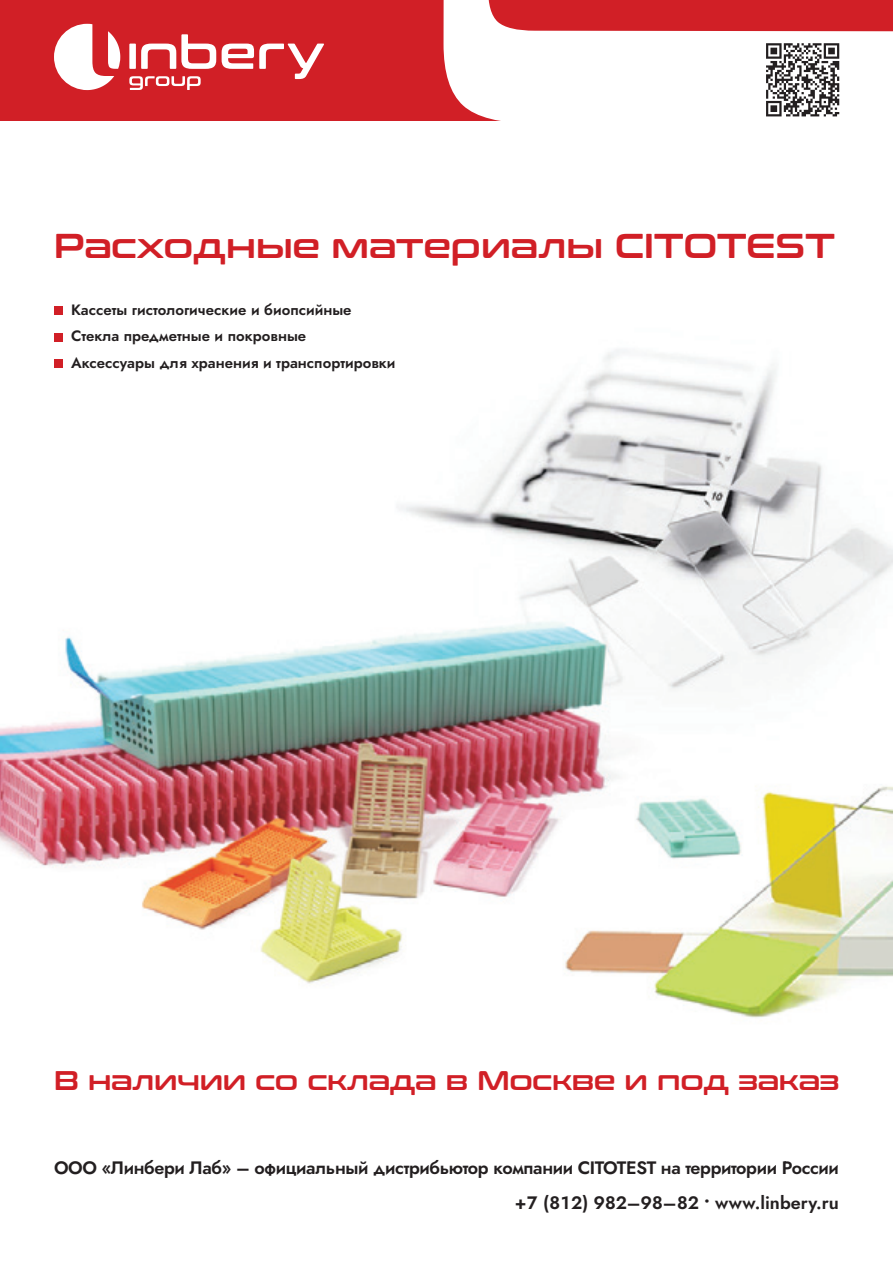
<style>
.page{position:relative;width:893px;height:1263px;background:#fff}
.page>*{position:absolute;margin:0;border:0;box-sizing:border-box;transform-origin:0 0}
.t1{font:600 34.5px "Conthrax";color:#d11f26}
.t2{font:600 27px "Conthrax";letter-spacing:-.01em;color:#d11f26}
.t3{font:600 18px "Jost";letter-spacing:-.02em;color:#231f20}
.t4{font:600 18px "Jost";color:#231f20}
.t5{font:600 15px "Jost";color:#231f20}
.s1{font-weight:700}
</style>
<div class="page">
<div style="left:0;top:0;width:893px;height:120px;background:#d11f26"></div>
<svg style="left:443px;top:0;width:450px;height:121px;fill:#fff"></svg>
<img style="left:0;top:306px;width:893px;height:712px">
<svg style="left:54px;top:24px;width:66px;height:66px"></svg>
<svg style="left:129px;top:34px;width:195px;height:56px"></svg>
<svg style="left:766px;top:43px;width:73px;height:73px"></svg>
<div style="left:54px;top:307px;width:8px;height:8px;background:#d11f26"></div>
<div style="left:54px;top:333px;width:8px;height:8px;background:#d11f26"></div>
<div style="left:54px;top:360px;width:8px;height:8px;background:#d11f26"></div>
<p class="t1" style="left:54px;top:220px;width:783px">Расходные материалы CITOTEST</p>
<p class="t5" style="left:71px;top:299px;width:282px">Кассеты гистологические и биопсийные</p>
<p class="t5" style="left:71px;top:326px;width:237px">Стекла предметные и покровные</p>
<p class="t5" style="left:71px;top:352px;width:326px">Аксессуары для хранения и транспортировки</p>
<p class="t2" style="left:54px;top:1059px;width:787px">В наличии со склада в Москве и под заказ</p>
<p class="t3" style="left:54px;top:1156px;width:786px">ООО «Линбери Лаб» – официальный дистрибьютор компании CITOTEST на территории России</p>
<p class="t4" style="left:515px;top:1190px;width:325px">+7 (812) 982–98–82 <span class="s1">•</span> www.linbery.ru</p>
</div>
